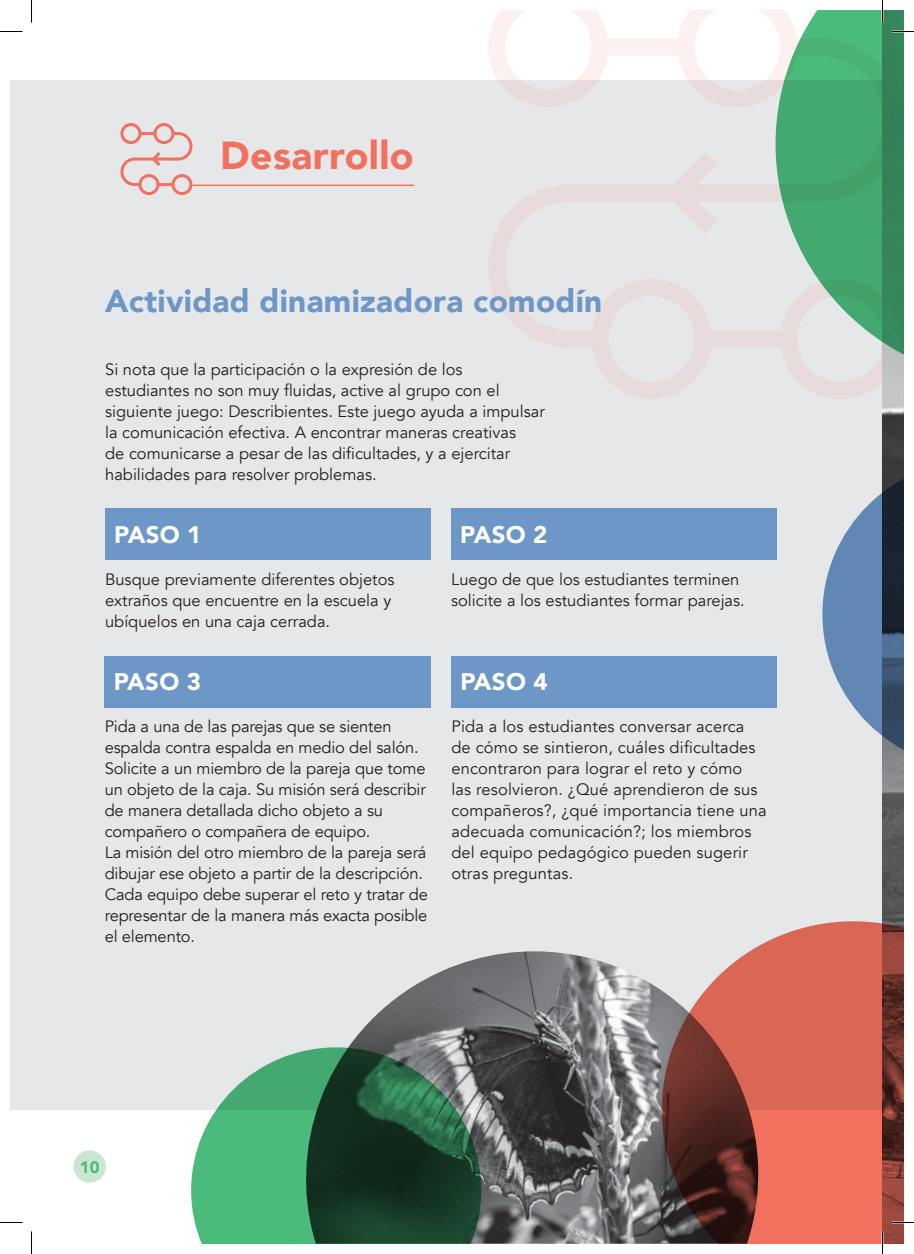
<style>
.page{position:relative;width:914px;height:1254px;background:#fff}
.page>*{position:absolute;margin:0;border:0;box-sizing:border-box;transform-origin:0 0}
.t1{font:900 39px "Avenir";letter-spacing:.01em;color:#f2715e}
.t2{font:900 31.5px "Avenir";letter-spacing:.01em;color:#6c97c6}
.t3{font:900 24px "Avenir";letter-spacing:.01em;color:#fff}
.t4{font:16.5px/21px "Avenir";color:#231f20}
.t5{font:900 16.5px "Avenir";color:#4bbb7b}
</style>
<div class="page">
<div style="left:73px;top:1150px;width:33px;height:32px;background:#cae6d2;border-radius:50%"></div>
<div style="left:10px;top:80px;width:872px;height:1029px;background:#e6e7e9"></div>
<svg style="left:488px;top:10px;width:393px;height:389px"></svg>
<hr style="left:192px;top:185px;width:222px;height:1px;background:#f2715e">
<svg style="left:120px;top:123px;width:72px;height:72px"></svg>
<div style="left:451px;top:508px;width:325px;height:51px;background:#6c97c6"></div>
<div style="left:451px;top:656px;width:326px;height:51px;background:#6c97c6"></div>
<div style="left:105px;top:656px;width:325px;height:51px;background:#6c97c6"></div>
<div style="left:105px;top:508px;width:325px;height:51px;background:#6c97c6"></div>
<img style="left:882px;top:383px;width:21px;height:538px">
<svg style="left:822px;top:459px;width:81px;height:310px"></svg>
<svg style="left:775px;top:10px;width:128px;height:373px"></svg>
<img style="left:348px;top:951px;width:313px;height:292px">
<svg style="left:661px;top:921px;width:242px;height:322px;background:#b66256"></svg>
<svg style="left:191px;top:1047px;width:290px;height:196px;background:#447e5e"></svg>
<hr style="left:891px;top:1221px;width:22px;height:2px;background:#fff">
<hr style="left:881px;top:0;width:2px;height:22px;background:#fff">
<hr style="left:881px;top:1231px;width:2px;height:23px;background:#fff">
<svg style="left:0;top:31px;width:22px;height:1px"></svg>
<svg style="left:891px;top:31px;width:22px;height:1px"></svg>
<svg style="left:0;top:1222px;width:22px;height:1px"></svg>
<svg style="left:891px;top:1222px;width:22px;height:1px"></svg>
<svg style="left:31px;top:0;width:1px;height:22px"></svg>
<svg style="left:31px;top:1231px;width:1px;height:23px"></svg>
<svg style="left:882px;top:0;width:1px;height:22px"></svg>
<svg style="left:882px;top:1231px;width:1px;height:23px"></svg>
<h1 class="t1" style="left:220px;top:122px;width:195px">Desarrollo</h1>
<h2 class="t2" style="left:105px;top:274px;width:498px">Actividad dinamizadora comodín</h2>
<p class="t4" style="left:105px;top:359px;width:441px">Si nota que la participación o la expresión de los estudiantes no son muy fluidas, active al grupo con el siguiente juego: Describientes. Este juego ayuda a impulsar la comunicación efectiva. A encontrar maneras creativas<br>de comunicarse a pesar de las dificultades, y a ejercitar habilidades para resolver problemas.</p>
<h3 class="t3" style="left:114px;top:514px;width:89px">PASO 1</h3>
<p class="t4" style="left:105px;top:569px;width:291px">Busque previamente diferentes objetos extraños que encuentre en la escuela y ubíquelos en una caja cerrada.</p>
<h3 class="t3" style="left:114px;top:661px;width:89px">PASO 3</h3>
<p class="t4" style="left:105px;top:716px;width:325px">Pida a una de las parejas que se sienten espalda contra espalda en medio del salón.<br>Solicite a un miembro de la pareja que tome un objeto de la caja. Su misión será describir de manera detallada dicho objeto a su compañero o compañera de equipo.<br>La misión del otro miembro de la pareja será dibujar ese objeto a partir de la descripción.<br>Cada equipo debe superar el reto y tratar de representar de la manera más exacta posible el elemento.</p>
<h3 class="t3" style="left:460px;top:514px;width:89px">PASO 2</h3>
<p class="t4" style="left:451px;top:569px;width:295px">Luego de que los estudiantes terminen solicite a los estudiantes formar parejas.</p>
<h3 class="t3" style="left:460px;top:661px;width:89px">PASO 4</h3>
<p class="t4" style="left:451px;top:716px;width:317px">Pida a los estudiantes conversar acerca de cómo se sintieron, cuáles dificultades encontraron para lograr el reto y cómo<br>las resolvieron. ¿Qué aprendieron de sus compañeros?, ¿qué importancia tiene una adecuada comunicación?; los miembros del equipo pedagógico pueden sugerir otras preguntas.</p>
<p class="t5" style="left:80px;top:1153px;width:21px">10</p>
</div>
